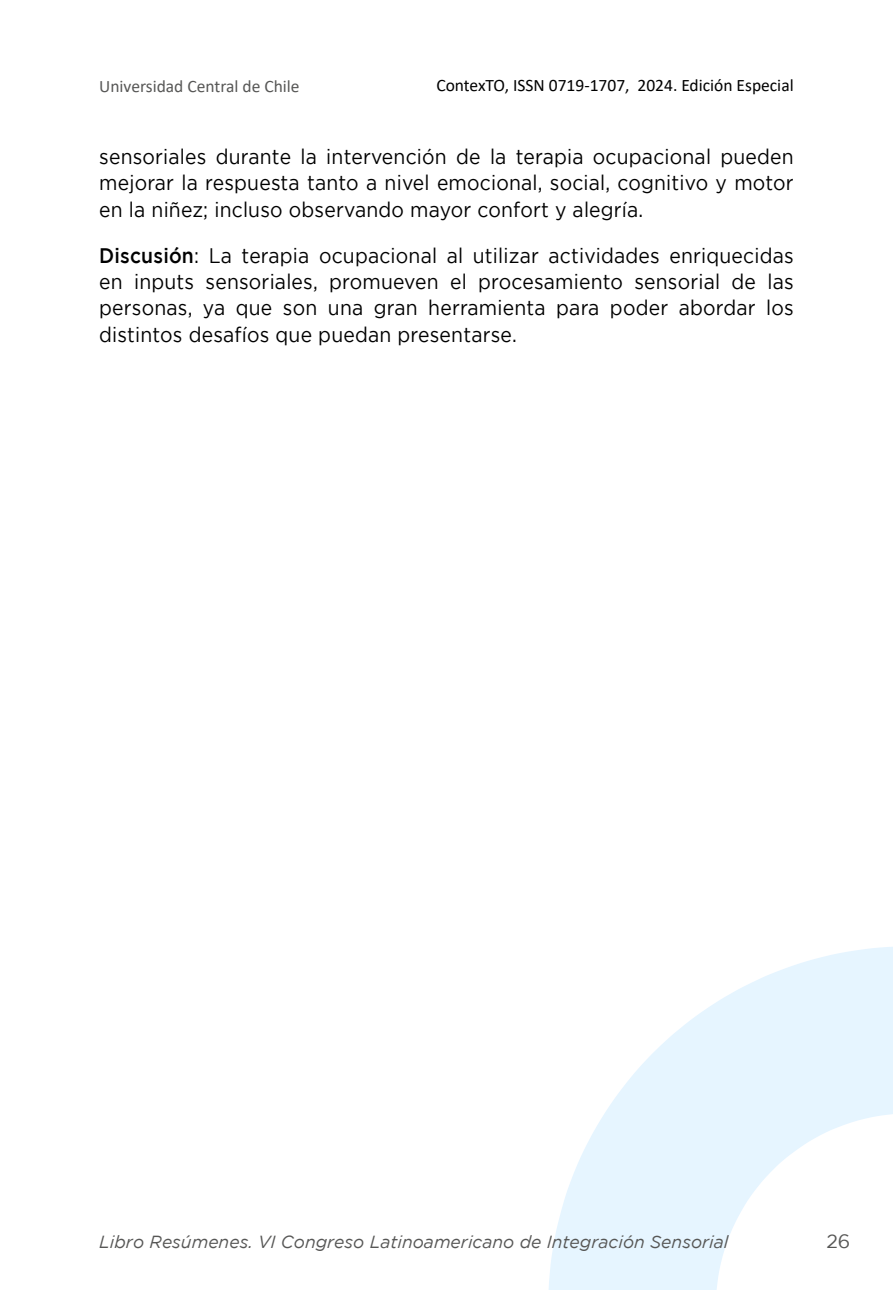
<style>
.page{position:relative;width:893px;height:1290px;background:#fff}
.page>*{position:absolute;margin:0;border:0;box-sizing:border-box;transform-origin:0 0}
.t1{font:21px/26.2px "Gotham";letter-spacing:.01em;color:#000;text-align:justify;scale:.92 1}
.t2{font:19.25px "Gotham";color:#575756}
.t3{font:italic 17.5px "Gotham";color:#575756}
.t4{font:17.5px "Calibri";color:#000}
.t5{font:17.5px "Calibri";color:#575756}
.s1{font-weight:500}
</style>
<div class="page">
<svg style="left:549px;top:947px;width:344px;height:343px;fill:#e6f5ff"></svg>
<p class="t5" style="left:99px;top:74px;width:202px">Universidad Central de Chile</p>
<p class="t4" style="left:436px;top:73px;width:359px">ContexTO, ISSN 0719-1707, 2024. Edición Especial</p>
<p class="t1" style="left:99px;top:143px;width:756px">sensoriales durante la intervención de la terapia ocupacional pueden mejorar la respuesta tanto a nivel emocional, social, cognitivo y motor en la niñez; incluso observando mayor confort y alegría.</p>
<p class="t1" style="left:99px;top:242px;width:756px"><span class="s1">Discusión</span>: La terapia ocupacional al utilizar actividades enriquecidas en inputs sensoriales, promueven el procesamiento sensorial de las personas, ya que son una gran herramienta para poder abordar los distintos desafíos que puedan presentarse.</p>
<p class="t3" style="left:99px;top:1232px;width:631px">Libro Resúmenes. VI Congreso Latinoamericano de Integración Sensorial</p>
<p class="t2" style="left:826px;top:1231px;width:25px">26</p>
</div>
